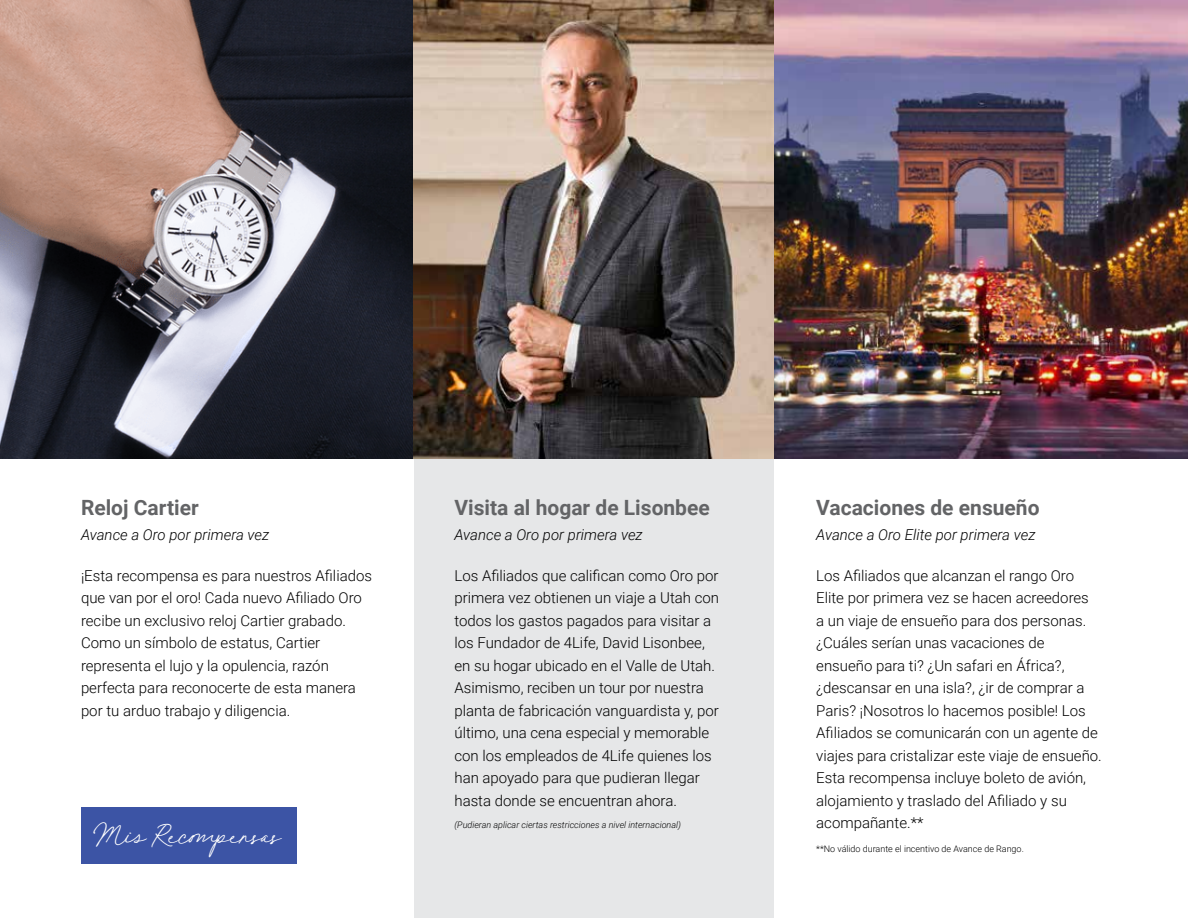
<style>
.page{position:relative;width:1188px;height:918px;background:#fff}
.page>*{position:absolute;margin:0;border:0;box-sizing:border-box;transform-origin:0 0}
.t1{font:28.5px "Juniperand Sage";color:#fff}
.t2{font:700 21px "Roboto";color:#636466}
.t3{font:300 15px/22.5px "Roboto";color:#000}
.t4{font:italic 300 15px "Roboto";color:#000}
.t5{font:italic 300 9px "Roboto";color:#000}
.t6{font:300 9px "Roboto";color:#000}
</style>
<div class="page">
<img style="left:0;top:0;width:1188px;height:459px">
<div style="left:414px;top:459px;width:360px;height:459px;background:#e6e7e8"></div>
<div style="left:81px;top:807px;width:216px;height:57px;background:#3c54a5"></div>
<h2 class="t2" style="left:81px;top:493px;width:119px">Reloj Cartier</h2>
<p class="t4" style="left:81px;top:524px;width:190px">Avance a Oro por primera vez</p>
<p class="t3" style="left:81px;top:563px;width:293px">¡Esta recompensa es para nuestros Afiliados que van por el oro! Cada nuevo Afiliado Oro recibe un exclusivo reloj Cartier grabado.<br>Como un símbolo de estatus, Cartier representa el lujo y la opulencia, razón perfecta para reconocerte de esta manera por tu arduo trabajo y diligencia.</p>
<h1 class="t1" style="left:98px;top:815px;width:184px">Mis Recompensas</h1>
<h2 class="t2" style="left:454px;top:493px;width:257px">Visita al hogar de Lisonbee</h2>
<p class="t4" style="left:454px;top:524px;width:190px">Avance a Oro por primera vez</p>
<p class="t3" style="left:454px;top:563px;width:266px">Los Afiliados que califican como Oro por primera vez obtienen un viaje a Utah con todos los gastos pagados para visitar a los Fundador de 4Life, David Lisonbee, en su hogar ubicado en el Valle de Utah.<br>Asimismo, reciben un tour por nuestra planta de fabricación vanguardista y, por último, una cena especial y memorable con los empleados de 4Life quienes los han apoyado para que pudieran llegar hasta donde se encuentran ahora.</p>
<p class="t5" style="left:454px;top:818px;width:228px">(Pudieran aplicar ciertas restricciones a nivel internacional)</p>
<h2 class="t2" style="left:816px;top:493px;width:225px">Vacaciones de ensueño</h2>
<p class="t4" style="left:816px;top:524px;width:221px">Avance a Oro Elite por primera vez</p>
<p class="t3" style="left:816px;top:563px;width:287px">Los Afiliados que alcanzan el rango Oro Elite por primera vez se hacen acreedores<br>a un viaje de ensueño para dos personas. ¿Cuáles serían unas vacaciones de ensueño para ti? ¿Un safari en África?, ¿descansar en una isla?, ¿ir de comprar a Paris? ¡Nosotros lo hacemos posible! Los Afiliados se comunicarán con un agente de viajes para cristalizar este viaje de ensueño.<br>Esta recompensa incluye boleto de avión, alojamiento y traslado del Afiliado y su acompañante.**</p>
<p class="t6" style="left:816px;top:843px;width:209px">**No válido durante el incentivo de Avance de Rango.</p>
</div>
